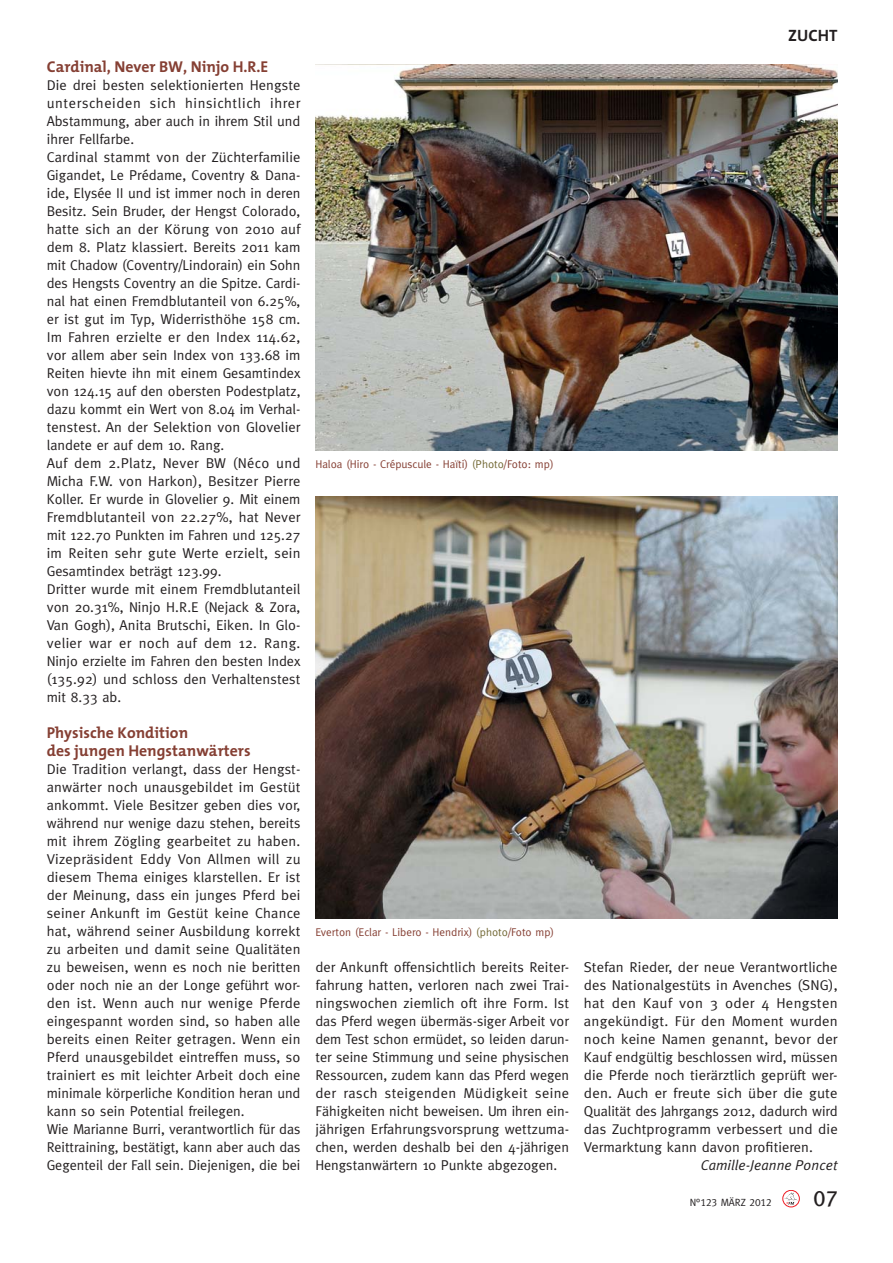
<style>
.page{position:relative;width:893px;height:1263px;background:#fff}
.page>*{position:absolute;margin:0;border:0;box-sizing:border-box;transform-origin:0 0}
.t1{font:22.5px "Meta Plus Book Caps";color:#231f20}
.t2{font:16.5px "The Mix Bold Caps";color:#231f20}
.t3{font:700 15.75px/18px "The Mix";color:#853f33}
.t4{font:14.25px/18px "Meta";letter-spacing:.005em;color:#231f20}
.t5{font:italic 14.25px "Meta Plus Normal";color:#231f20}
.t6{font:11.25px "Meta";color:#853f33}
.t7{font:10.5px "Meta Caps";color:#231f20}
.s1{color:#726834}
</style>
<div class="page">
<div style="left:783px;top:1190px;width:16px;height:17px;border:1px solid #ed1c24;border-radius:50%"></div>
<svg style="left:784px;top:1192px;width:14px;height:13px"></svg>
<img style="left:315px;top:65px;width:523px;height:385px">
<img style="left:315px;top:497px;width:523px;height:421px">
<p class="t3" style="left:47px;top:58px;width:223px">Cardinal, Never BW, Ninjo H.R.E</p>
<p class="t4" style="left:47px;top:78px;width:255px">Die drei besten selektionierten Hengste unterscheiden sich hinsichtlich ihrer Abstammung, aber auch in ihrem Stil und ihrer Fellfarbe.<br>Cardinal stammt von der Züchterfamilie Gigandet, Le Prédame, Coventry &amp; Dana&shy;ide, Elysée II und ist immer noch in deren Besitz. Sein Bruder, der Hengst Colorado, hatte sich an der Körung von 2010 auf dem 8. Platz klassiert. Bereits 2011 kam mit Chadow (Coventry/Lindorain) ein Sohn des Hengsts Coventry an die Spitze. Cardi&shy;nal hat einen Fremdblutanteil von 6.25%, er ist gut im Typ, Widerristhöhe 158 cm.<br>Im Fahren erzielte er den Index 114.62, vor allem aber sein Index von 133.68 im Reiten hievte ihn mit einem Gesamtindex von 124.15 auf den obersten Podestplatz, dazu kommt ein Wert von 8.04 im Verhal&shy;tenstest. An der Selektion von Glovelier landete er auf dem 10. Rang.<br>Auf dem 2.Platz, Never BW (Néco und Micha F.W. von Harkon), Besitzer Pierre Koller. Er wurde in Glovelier 9. Mit einem Fremdblutanteil von 22.27%, hat Never mit 122.70 Punkten im Fahren und 125.27 im Reiten sehr gute Werte erzielt, sein Gesamtindex beträgt 123.99.<br>Dritter wurde mit einem Fremdblutanteil von 20.31%, Ninjo H.R.E (Nejack &amp; Zora, Van Gogh), Anita Brutschi, Eiken. In Glo&shy;velier war er noch auf dem 12. Rang.<br>Ninjo erzielte im Fahren den besten Index (135.92) und schloss den Verhaltenstest mit 8.33 ab.</p>
<p class="t3" style="left:47px;top:724px;width:205px">Physische Kondition<br>des jungen Hengstanwärters</p>
<p class="t4" style="left:47px;top:762px;width:255px">Die Tradition verlangt, dass der Hengst&shy;anwärter noch unausgebildet im Gestüt ankommt. Viele Besitzer geben dies vor, während nur wenige dazu stehen, bereits mit ihrem Zögling gearbeitet zu haben.<br>Vizepräsident Eddy Von Allmen will zu diesem Thema einiges klarstellen. Er ist der Meinung, dass ein junges Pferd bei seiner Ankunft im Gestüt keine Chance hat, während seiner Ausbildung korrekt zu arbeiten und damit seine Qualitäten zu beweisen, wenn es noch nie beritten oder noch nie an der Longe geführt wor&shy;den ist. Wenn auch nur wenige Pferde eingespannt worden sind, so haben alle bereits einen Reiter getragen. Wenn ein Pferd unausgebildet eintreffen muss, so trainiert es mit leichter Arbeit doch eine minimale körperliche Kondition heran und kann so sein Potential freilegen.<br>Wie Marianne Burri, verantwortlich für das Reittraining, bestätigt, kann aber auch das Gegenteil der Fall sein. Diejenigen, die bei</p>
<p class="t6" style="left:315px;top:460px;width:240px">Haloa (Hiro - Crépuscule - Haïti) <span class="s1">(Photo</span>/Foto: mp)</p>
<p class="t6" style="left:315px;top:928px;width:240px">Everton (Eclar - Libero - Hendrix) <span class="s1">(photo</span>/Foto mp)</p>
<p class="t2" style="left:788px;top:26px;width:51px">ZUCHT</p>
<p class="t4" style="left:315px;top:960px;width:255px;text-align:justify">der Ankunft offensichtlich bereits Reiter&shy;fahrung hatten, verloren nach zwei Trai&shy;ningswochen ziemlich oft ihre Form. Ist das Pferd wegen übermäs-siger Arbeit vor dem Test schon ermüdet, so leiden darun&shy;ter seine Stimmung und seine physischen Ressourcen, zudem kann das Pferd wegen der rasch steigenden Müdigkeit seine Fähigkeiten nicht beweisen. Um ihren ein&shy;jährigen Erfahrungsvorsprung wettzuma&shy;chen, werden deshalb bei den 4-jährigen Hengstanwärtern 10 Punkte abgezogen.</p>
<p class="t4" style="left:584px;top:960px;width:255px;text-align:justify">Stefan Rieder, der neue Verantwortliche des Nationalgestüts in Avenches (SNG), hat den Kauf von 3 oder 4 Hengsten angekündigt. Für den Moment wurden noch keine Namen genannt, bevor der Kauf endgültig beschlossen wird, müssen die Pferde noch tierärztlich geprüft wer&shy;den. Auch er freute sich über die gute Qualität des Jahrgangs 2012, dadurch wird das Zuchtprogramm verbessert und die Vermarktung kann davon profitieren.</p>
<p class="t5" style="left:701px;top:1158px;width:138px">Camille-Jeanne Poncet</p>
<p class="t7" style="left:690px;top:1199px;width:84px">N°123 MÄRZ 2012</p>
<h1 class="t1" style="left:814px;top:1185px;width:26px">07</h1>
</div>
